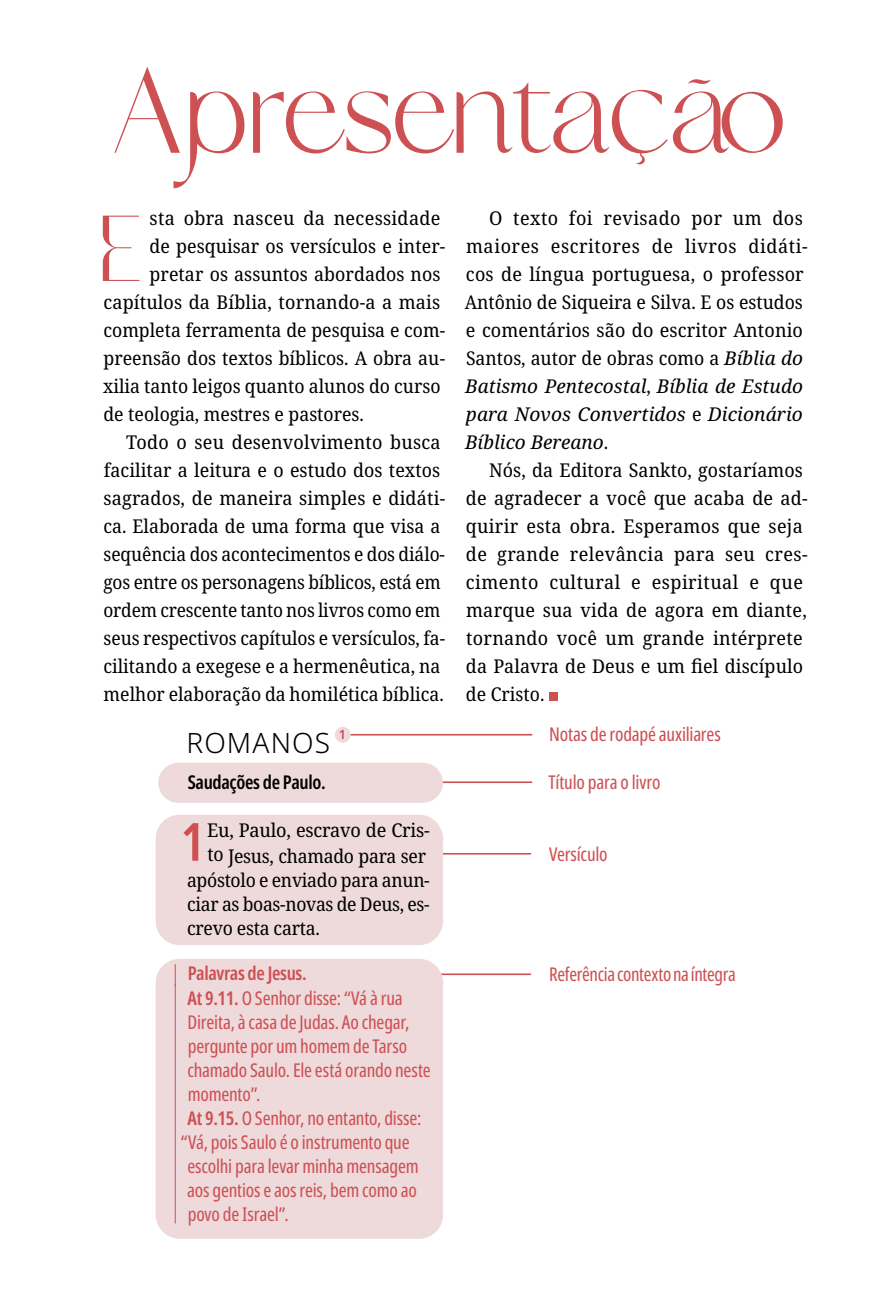
<style>
.page{position:relative;width:879px;height:1304px;background:#fff}
.page>*{position:absolute;margin:0;border:0;box-sizing:border-box;transform-origin:0 0}
.t1{font:173.8px "Frunchy";letter-spacing:-.03em;color:#cd5053}
.t2{font:133.2px "Frunchy";color:#cd5053}
.t3{font:600 extra-condensed 52.6px "Noto Sans";color:#cd5053}
.t4{font:300 28px "Noto Sans";letter-spacing:.04em;color:#000}
.t5{font:semi-condensed 19px/28px "Noto Serif";letter-spacing:.005em;color:#000}
.t6{font:extra-condensed 19px "Noto Sans";letter-spacing:-.01em;color:#cd5053}
.t7{font:semi-condensed 19px/26px "Noto Serif";letter-spacing:-.015em;color:#000}
.t8{font:600 extra-condensed 19px "Noto Sans";letter-spacing:-.02em;color:#000}
.t9{font:600 extra-condensed 19px "Noto Sans";letter-spacing:-.02em;color:#cd5053}
.t10{font:600 12.8px "Noto Sans";color:#cd5053}
.s1{font-size:128.4px}
.s2{font-weight:600}
.s3{font-style:italic;font-stretch:normal}
</style>
<div class="page">
<hr style="left:418px;top:781px;width:114px;height:2px;background:#cd5053">
<div style="left:549px;top:692px;width:8px;height:9px;background:#cd5053"></div>
<hr style="left:417px;top:973px;width:114px;height:2px;background:#cd5053">
<hr style="left:417px;top:853px;width:114px;height:2px;background:#cd5053">
<hr style="left:343px;top:734px;width:189px;height:2px;background:#cd5053">
<div style="left:335px;top:727px;width:16px;height:16px;background:#efdadb;border-radius:50%"></div>
<div style="left:156px;top:959px;width:287px;height:280px;background:#efdadb;border-radius:24px"></div>
<div style="left:156px;top:815px;width:287px;height:130px;background:#efdadb;border-radius:24px"></div>
<div style="left:158px;top:763px;width:285px;height:40px;background:#efdadb;border-radius:20px"></div>
<svg style="left:175px;top:964px;width:1px;height:20px"></svg>
<hr style="left:175px;top:984px;width:1px;height:239px;background:#cd5053">
<h1 class="t1" style="left:103px;top:34px;width:687px">Apresenta<span class="s1">ç</span>ão</h1>
<h2 class="t2" style="left:94px;top:190px;width:53px">E</h2>
<p class="t5" style="left:150px;top:205px;width:292px">sta obra nasceu da necessidade</p>
<p class="t5" style="left:149px;top:233px;width:297px">de pesquisar os versículos e inter-</p>
<p class="t5" style="left:150px;top:261px;width:292px">pretar os assuntos abordados nos</p>
<p class="t5" style="left:103px;top:289px;width:338px">capítulos da Bíblia, tornando-a a mais</p>
<p class="t5" style="left:103px;top:317px;width:343px">completa ferramenta de pesquisa e com-</p>
<p class="t5" style="left:104px;top:345px;width:343px">preensão dos textos bíblicos. A obra au-</p>
<p class="t5" style="left:103px;top:373px;width:339px">xilia tanto leigos quanto alunos do curso</p>
<p class="t5" style="left:103px;top:401px;width:262px">de teologia, mestres e pastores.</p>
<p class="t5" style="left:126px;top:429px;width:316px">Todo o seu desenvolvimento busca</p>
<p class="t5" style="left:104px;top:457px;width:338px">facilitar a leitura e o estudo dos textos</p>
<p class="t5" style="left:104px;top:485px;width:343px">sagrados, de maneira simples e didáti-</p>
<p class="t5" style="left:103px;top:513px;width:338px">ca. Elaborada de uma forma que visa a</p>
<p class="t5" style="left:104px;top:541px;width:343px">sequência dos acontecimentos e dos diálo-</p>
<p class="t5" style="left:103px;top:569px;width:339px">gos entre os personagens bíblicos, está em</p>
<p class="t5" style="left:103px;top:597px;width:338px">ordem crescente tanto nos livros como em</p>
<p class="t5" style="left:104px;top:625px;width:343px">seus respectivos capítulos e versículos, fa-</p>
<p class="t5" style="left:103px;top:653px;width:339px">cilitando a exegese e a hermenêutica, na</p>
<p class="t5" style="left:104px;top:681px;width:342px">melhor elaboração da homilética bíblica.</p>
<h3 class="t4" style="left:186px;top:723px;width:145px">ROMANOS</h3>
<p class="t10" style="left:340px;top:726px;width:8px">1</p>
<p class="t8" style="left:188px;top:768px;width:139px">Saudações de Paulo.</p>
<h3 class="t3" style="left:181px;top:804px;width:25px">1</h3>
<p class="t7" style="left:207px;top:817px;width:224px">Eu, Paulo, escravo de Cris&shy;to Jesus, chamado para ser</p>
<p class="t5" style="left:187px;top:868px;width:244px;line-height:24px;text-align:justify">apóstolo e enviado para anun&shy;ciar as boas-novas de Deus, es&shy;crevo esta carta.</p>
<p class="t9" style="left:188px;top:960px;width:120px">Palavras de Jesus.</p>
<p class="t6" style="left:188px;top:985px;width:217px"><span class="s2">At 9.11.</span> O Senhor disse: “Vá à rua</p>
<p class="t6" style="left:188px;top:1009px;width:223px">Direita, à casa de Judas. Ao chegar,</p>
<p class="t6" style="left:188px;top:1033px;width:221px">pergunte por um homem de Tarso</p>
<p class="t6" style="left:187px;top:1057px;width:245px">chamado Saulo. Ele está orando neste</p>
<p class="t6" style="left:188px;top:1081px;width:74px">momento”.</p>
<p class="t6" style="left:188px;top:1105px;width:235px"><span class="s2">At 9.15.</span> O Senhor, no entanto, disse:</p>
<p class="t6" style="left:181px;top:1129px;width:230px">“Vá, pois Saulo é o instrumento que</p>
<p class="t6" style="left:187px;top:1153px;width:233px">escolhi para levar minha mensagem</p>
<p class="t6" style="left:187px;top:1177px;width:231px">aos gentios e aos reis, bem como ao</p>
<p class="t6" style="left:188px;top:1201px;width:102px">povo de Israel”.</p>
<p class="t5" style="left:465px;top:205px;width:344px;text-indent:24px">O texto foi revisado por um dos maiores escritores de livros didáti&shy;cos de língua portuguesa, o professor Antônio de Siqueira e Silva. E os estudos e comentários são do escritor Antonio Santos, autor de obras como a <span class="s3">Bíblia do Batismo Pentecostal</span>, <span class="s3">Bíblia de Estudo para Novos Convertidos</span> e <span class="s3">Dicionário Bíblico Bereano</span>.</p>
<p class="t5" style="left:466px;top:457px;width:343px;text-indent:23px">Nós, da Editora Sankto, gostaríamos de agradecer a você que acaba de ad&shy;quirir esta obra. Esperamos que seja de grande relevância para seu cres&shy;cimento cultural e espiritual e que marque sua vida de agora em diante, tornando você um grande intérprete da Palavra de Deus e um fiel discípulo de Cristo.</p>
<p class="t6" style="left:549px;top:721px;width:173px">Notas de rodapé auxiliares</p>
<p class="t6" style="left:548px;top:769px;width:114px">Título para o livro</p>
<p class="t6" style="left:549px;top:841px;width:60px">Versículo</p>
<p class="t6" style="left:549px;top:961px;width:188px">Referência contexto na íntegra</p>
</div>
